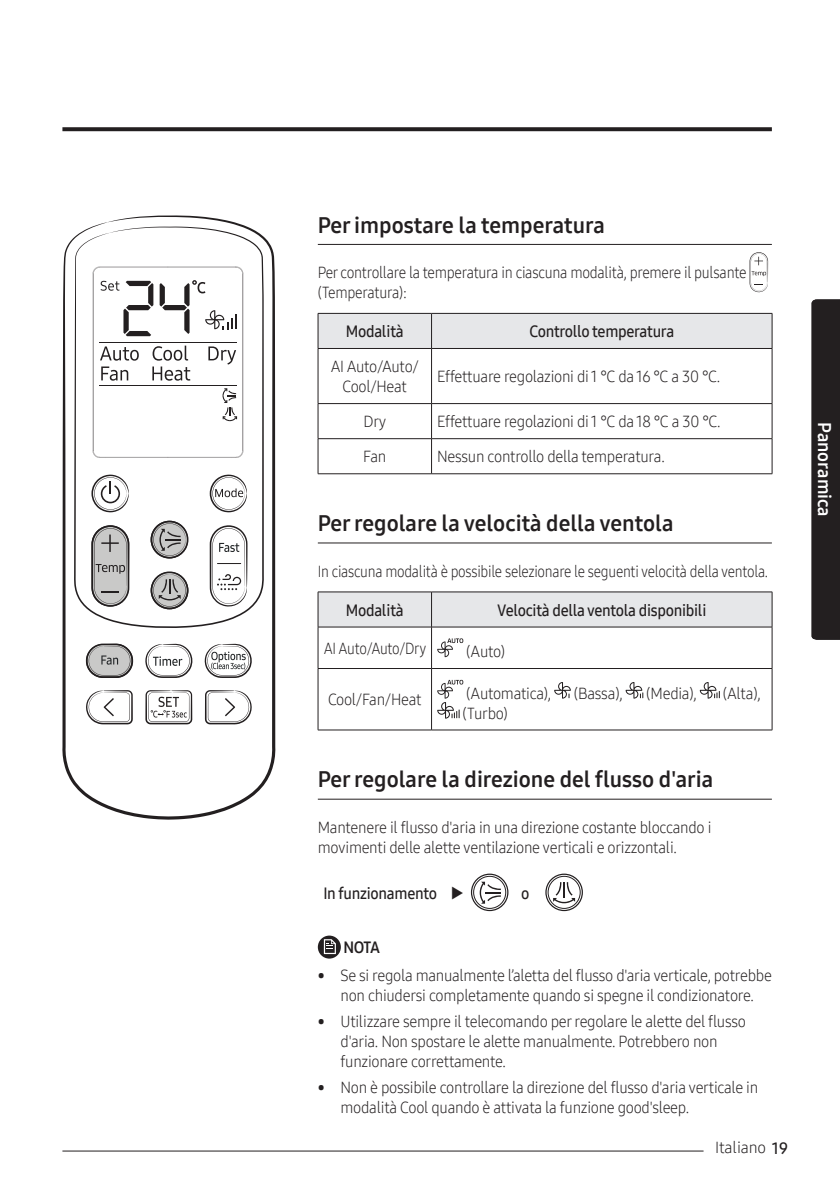
<style>
.page{position:relative;width:840px;height:1191px;background:#fff}
.page>*{position:absolute;margin:0;border:0;box-sizing:border-box;transform-origin:0 0}
.t1{font:22px "Samsung One 700";color:#231f20}
.t2{font:18px "Samsung One 700";color:#fff}
.t3{font:16px/20px "Samsung One 300";letter-spacing:-.02em;color:#231f20;scale:.95 1}
.t4{font:16px "Samsung One 300";letter-spacing:-.02em;color:#231f20;scale:.88 1}
.t5{font:16px "Samsung One 600";letter-spacing:-.02em;color:#231f20;scale:.95 1}
.t6{font:16px/20px "Samsung One 300";letter-spacing:-.02em;color:#231f20;scale:.9 1}
.t7{font:16px "Samsung One 300";letter-spacing:-.02em;color:#231f20}
.t8{font:16px "Samsung One 700";color:#231f20;scale:.95 1}
.s1{font-family:"Samsung One 300"}
.s2{font-family:"Samsung One 600"}
</style>
<div class="page">
<svg style="left:62px;top:127px;width:709px;height:4px;background:#2f2b2c"></svg>
<hr style="left:62px;top:1150px;width:675px;height:1px;background:#231f20">
<div style="left:703px;top:1145px;width:62px;height:8px;background:#fff"></div>
<svg style="left:811px;top:299px;width:28px;height:340px;background:#292526"></svg>
<svg style="left:62px;top:215px;width:213px;height:604px"></svg>
<svg style="left:74px;top:226px;width:190px;height:402px"></svg>
<svg style="left:86px;top:643px;width:47px;height:35px"></svg>
<svg style="left:209px;top:474px;width:38px;height:38px"></svg>
<svg style="left:205px;top:690px;width:47px;height:34px"></svg>
<svg style="left:91px;top:474px;width:38px;height:38px"></svg>
<svg style="left:86px;top:690px;width:47px;height:34px"></svg>
<svg style="left:150px;top:520px;width:38px;height:38px"></svg>
<svg style="left:91px;top:525px;width:38px;height:82px;background:#afaead"></svg>
<svg style="left:86px;top:644px;width:48px;height:34px;background:#b0afaf"></svg>
<svg style="left:145px;top:644px;width:48px;height:34px"></svg>
<svg style="left:204px;top:644px;width:48px;height:34px"></svg>
<svg style="left:145px;top:690px;width:47px;height:34px"></svg>
<svg style="left:209px;top:525px;width:38px;height:82px"></svg>
<svg style="left:150px;top:572px;width:38px;height:37px"></svg>
<hr style="left:317px;top:244px;width:454px;height:1px;background:#231f20">
<hr style="left:317px;top:542px;width:454px;height:1px;background:#231f20">
<hr style="left:317px;top:798px;width:454px;height:1px;background:#231f20">
<svg style="left:749px;top:252px;width:18px;height:40px"></svg>
<div style="left:318px;top:314px;width:453px;height:34px;background:#e6e7e9"></div>
<hr style="left:317px;top:313px;width:1px;height:35px;background:#231f20">
<hr style="left:431px;top:313px;width:1px;height:35px;background:#231f20">
<hr style="left:317px;top:313px;width:114px;height:1px;background:#231f20">
<hr style="left:317px;top:348px;width:114px;height:1px;background:#231f20">
<hr style="left:771px;top:313px;width:1px;height:35px;background:#231f20">
<hr style="left:431px;top:313px;width:340px;height:1px;background:#231f20">
<hr style="left:431px;top:348px;width:340px;height:1px;background:#231f20">
<hr style="left:317px;top:349px;width:1px;height:54px;background:#231f20">
<hr style="left:431px;top:349px;width:1px;height:54px;background:#231f20">
<hr style="left:317px;top:403px;width:114px;height:1px;background:#231f20">
<hr style="left:771px;top:349px;width:1px;height:54px;background:#231f20">
<hr style="left:431px;top:403px;width:340px;height:1px;background:#231f20">
<hr style="left:317px;top:404px;width:1px;height:34px;background:#231f20">
<hr style="left:431px;top:404px;width:1px;height:34px;background:#231f20">
<hr style="left:317px;top:438px;width:114px;height:1px;background:#231f20">
<hr style="left:771px;top:404px;width:1px;height:34px;background:#231f20">
<hr style="left:431px;top:438px;width:340px;height:1px;background:#231f20">
<hr style="left:317px;top:439px;width:1px;height:34px;background:#231f20">
<hr style="left:431px;top:439px;width:1px;height:34px;background:#231f20">
<hr style="left:317px;top:473px;width:114px;height:1px;background:#231f20">
<hr style="left:771px;top:439px;width:1px;height:34px;background:#231f20">
<hr style="left:431px;top:473px;width:340px;height:1px;background:#231f20">
<div style="left:318px;top:592px;width:453px;height:34px;background:#e6e7e9"></div>
<hr style="left:317px;top:592px;width:1px;height:35px;background:#231f20">
<hr style="left:431px;top:592px;width:1px;height:35px;background:#231f20">
<hr style="left:317px;top:591px;width:114px;height:1px;background:#231f20">
<hr style="left:317px;top:626px;width:114px;height:1px;background:#231f20">
<hr style="left:771px;top:592px;width:1px;height:35px;background:#231f20">
<hr style="left:431px;top:591px;width:340px;height:1px;background:#231f20">
<hr style="left:431px;top:626px;width:340px;height:1px;background:#231f20">
<hr style="left:317px;top:627px;width:1px;height:41px;background:#231f20">
<hr style="left:431px;top:627px;width:1px;height:41px;background:#231f20">
<hr style="left:317px;top:668px;width:114px;height:1px;background:#231f20">
<hr style="left:771px;top:627px;width:1px;height:41px;background:#231f20">
<hr style="left:431px;top:668px;width:340px;height:1px;background:#231f20">
<hr style="left:317px;top:668px;width:1px;height:62px;background:#231f20">
<hr style="left:431px;top:668px;width:1px;height:62px;background:#231f20">
<hr style="left:317px;top:729px;width:114px;height:1px;background:#231f20">
<hr style="left:771px;top:668px;width:1px;height:62px;background:#231f20">
<hr style="left:431px;top:729px;width:340px;height:1px;background:#231f20">
<svg style="left:437px;top:638px;width:26px;height:19px"></svg>
<svg style="left:554px;top:682px;width:16px;height:16px"></svg>
<svg style="left:625px;top:682px;width:18px;height:16px"></svg>
<svg style="left:699px;top:682px;width:20px;height:16px"></svg>
<svg style="left:437px;top:680px;width:26px;height:38px"></svg>
<svg style="left:471px;top:874px;width:36px;height:36px"></svg>
<div style="left:470px;top:873px;width:38px;height:38px;border:1px solid #231f20;border-radius:50%"></div>
<div style="left:473px;top:876px;width:32px;height:32px;border:1px solid #231f20;border-radius:50%"></div>
<svg style="left:479px;top:881px;width:21px;height:22px"></svg>
<svg style="left:545px;top:874px;width:37px;height:36px"></svg>
<div style="left:545px;top:873px;width:37px;height:38px;border:1px solid #231f20;border-radius:50%"></div>
<div style="left:547px;top:876px;width:33px;height:32px;border:1px solid #231f20;border-radius:50%"></div>
<svg style="left:552px;top:882px;width:22px;height:21px"></svg>
<svg style="left:317px;top:935px;width:23px;height:23px"></svg>
<svg style="left:324px;top:939px;width:12px;height:15px"></svg>
<h1 class="t1" style="left:317px;top:210px;width:288px">Per impostare la temperatura</h1>
<p class="t6" style="left:317px;top:262px;width:477px">Per controllare la temperatura in ciascuna modalità, premere il pulsante (Temperatura):</p>
<p class="t5" style="left:345px;top:321px;width:62px">Modalità</p>
<p class="t5" style="left:529px;top:321px;width:154px">Controllo temperatura</p>
<p class="t3" style="left:330px;top:356px;width:94px;text-align:center">AI Auto/Auto/<br>Cool/Heat</p>
<p class="t3" style="left:437px;top:366px;width:299px">Effettuare regolazioni di 1 ℃ da 16 ℃ a 30 ℃.</p>
<p class="t3" style="left:363px;top:411px;width:26px">Dry</p>
<p class="t3" style="left:437px;top:411px;width:299px">Effettuare regolazioni di 1 ℃ da 18 ℃ a 30 ℃.</p>
<p class="t3" style="left:363px;top:446px;width:26px">Fan</p>
<p class="t3" style="left:437px;top:446px;width:241px">Nessun controllo della temperatura.</p>
<h1 class="t1" style="left:317px;top:508px;width:357px">Per regolare la velocità della ventola</h1>
<p class="t4" style="left:317px;top:560px;width:513px">In ciascuna modalità è possibile selezionare le seguenti velocità della ventola.</p>
<p class="t5" style="left:345px;top:599px;width:62px">Modalità</p>
<p class="t5" style="left:497px;top:599px;width:222px">Velocità della ventola disponibili</p>
<p class="t4" style="left:323px;top:637px;width:118px">AI Auto/Auto/Dry</p>
<p class="t3" style="left:466px;top:641px;width:42px">(Auto)</p>
<p class="t3" style="left:328px;top:689px;width:100px">Cool/Fan/Heat</p>
<p class="t3" style="left:466px;top:683px;width:91px">(Automatica),</p>
<p class="t3" style="left:573px;top:683px;width:53px">(Bassa),</p>
<p class="t3" style="left:646px;top:683px;width:55px">(Media),</p>
<p class="t3" style="left:722px;top:683px;width:41px">(Alta),</p>
<p class="t3" style="left:462px;top:703px;width:49px">(Turbo)</p>
<h1 class="t1" style="left:317px;top:765px;width:397px">Per regolare la direzione del flusso d'aria</h1>
<p class="t3" style="left:317px;top:817px;width:415px">Mantenere il flusso d'aria in una direzione costante bloccando i movimenti delle alette ventilazione verticali e orizzontali.</p>
<p class="t5" style="left:323px;top:882px;width:148px">In funzionamento <span class="s1">▶</span></p>
<p class="t5" style="left:520px;top:882px;width:10px">o</p>
<p class="t8" style="left:343px;top:936px;width:40px">NOTA</p>
<p class="t3" style="left:317px;top:965px;width:479px;text-align:center">• Se si regola manualmente l’aletta del flusso d'aria verticale, potrebbe non chiudersi completamente quando si spegne il condizionatore.</p>
<p class="t3" style="left:340px;top:1011px;width:428px;text-indent:-23px">• Utilizzare sempre il telecomando per regolare le alette del flusso d'aria. Non spostare le alette manualmente. Potrebbero non funzionare correttamente.</p>
<p class="t3" style="left:340px;top:1077px;width:441px;text-indent:-23px">• Non è possibile controllare la direzione del flusso d'aria verticale in modalità Cool quando è attivata la funzione good'sleep.</p>
<p class="t7" style="left:714px;top:1136px;width:74px">Italiano <span class="s2">19</span></p>
<p class="t2" style="left:836px;top:422px;width:96px;rotate:90deg">Panoramica</p>
</div>
